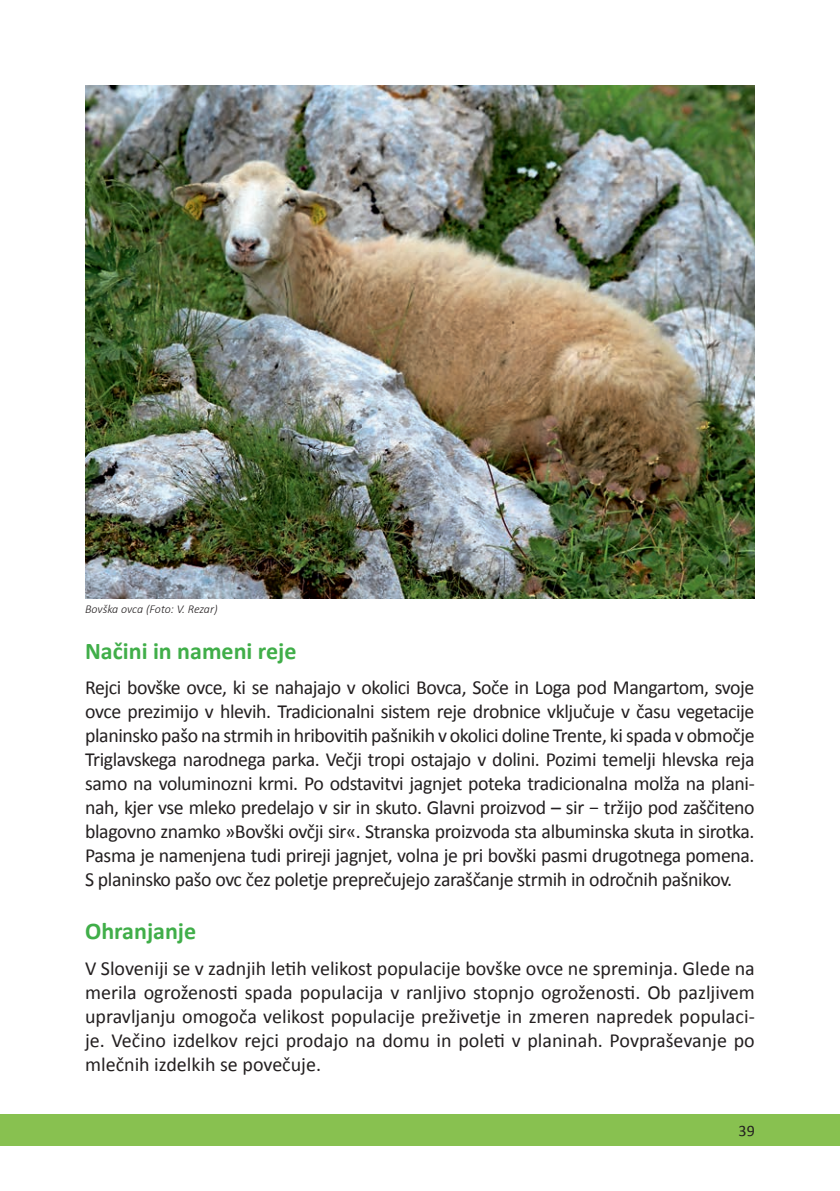
<style>
.page{position:relative;width:840px;height:1191px;background:#fff}
.page>*{position:absolute;margin:0;border:0;box-sizing:border-box;transform-origin:0 0}
.MEDNASLOV{font:700 24px "Calibri";color:#40ae49}
.BODY{font:20px/24px "Calibri";letter-spacing:-.02em;color:#231f20;text-align:justify}
.t1{font:16px "Calibri";color:#231f20}
.PODPIS_K_SLIKI{font:italic 300 12px "Calibri";letter-spacing:-.005em;color:#231f20}
</style>
<div class="page">
<div style="left:0;top:1113px;width:839px;height:32px;background:#88c150"></div>
<img style="left:85px;top:85px;width:669px;height:513px">
<p class="PODPIS_K_SLIKI" style="left:85px;top:601px;width:134px">Bovška ovca (Foto: V. Rezar)</p>
<p class="MEDNASLOV" style="left:85px;top:635px;width:213px">Načini in nameni reje</p>
<p class="BODY" style="left:85px;top:675px;width:670px">Rejci bovške ovce, ki se nahajajo v okolici Bovca, Soče in Loga pod Mangartom, svoje ovce prezimijo v hlevih. Tradicionalni sistem reje drobnice vključuje v času vegetacije planinsko pašo na strmih in hribovitih pašnikih v okolici doline Trente, ki spada v območje Triglavskega narodnega parka. Večji tropi ostajajo v dolini. Pozimi temelji hlevska reja samo na voluminozni krmi. Po odstavitvi jagnjet poteka tradicionalna molža na plani&shy;nah, kjer vse mleko predelajo v sir in skuto. Glavni proizvod – sir − tržijo pod zaščiteno blagovno znamko »Bovški ovčji sir«. Stranska proizvoda sta albuminska skuta in sirotka.<br>Pasma je namenjena tudi prireji jagnjet, volna je pri bovški pasmi drugotnega pomena.<br>S planinsko pašo ovc čez poletje preprečujejo zaraščanje strmih in odročnih pašnikov.</p>
<p class="MEDNASLOV" style="left:85px;top:916px;width:112px">Ohranjanje</p>
<p class="BODY" style="left:85px;top:956px;width:670px">V Sloveniji se v zadnjih letih velikost populacije bovške ovce ne spreminja. Glede na merila ogroženosti spada populacija v ranljivo stopnjo ogroženosti. Ob pazljivem upravljanju omogoča velikost populacije preživetje in zmeren napredek populaci&shy;je. Večino izdelkov rejci prodajo na domu in poleti v planinah. Povpraševanje po mlečnih izdelkih se povečuje.</p>
<p class="t1" style="left:738px;top:1120px;width:18px">39</p>
</div>
